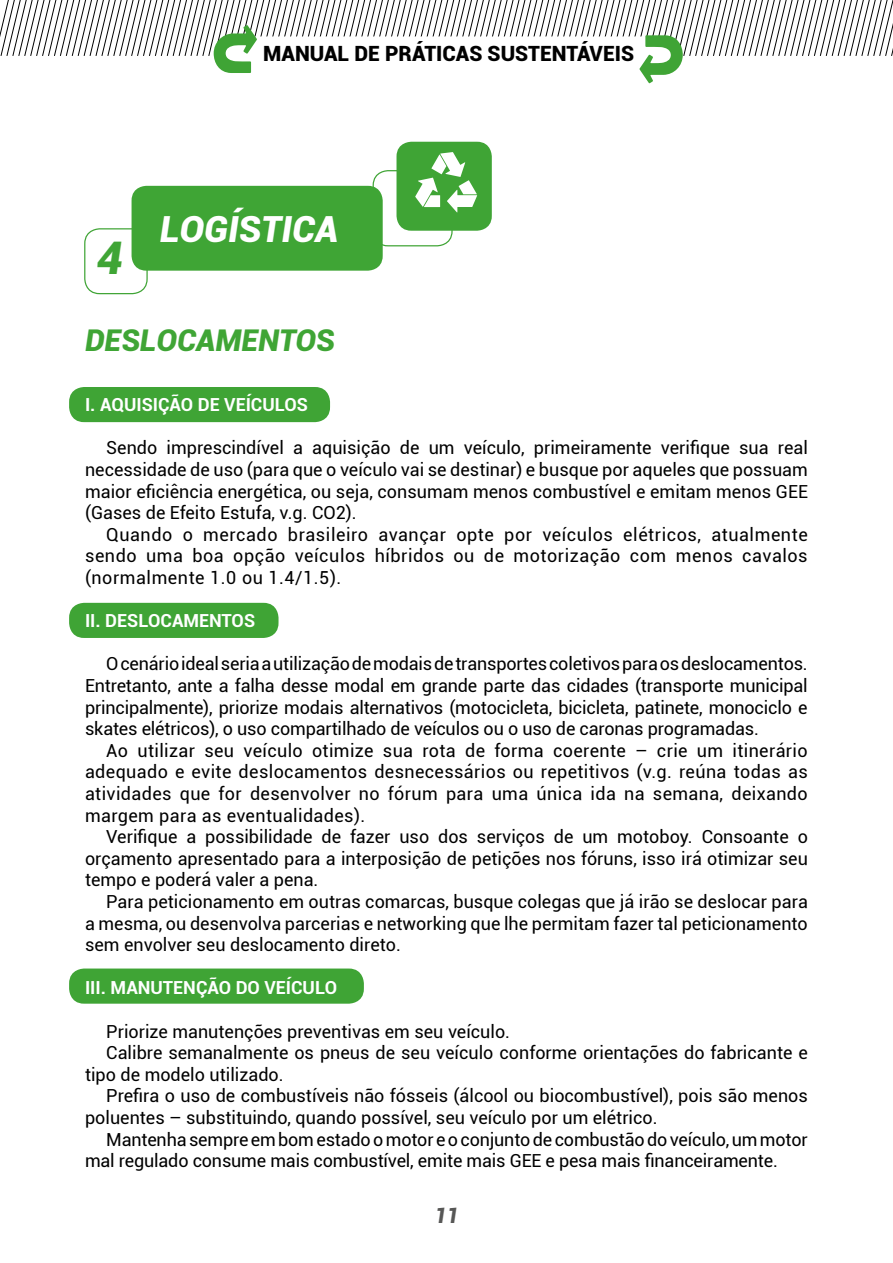
<style>
.page{position:relative;width:893px;height:1263px;background:#fff}
.page>*{position:absolute;margin:0;border:0;box-sizing:border-box;transform-origin:0 0}
.t1{font:italic 900 45px "Roboto";color:#3fa535}
.t2{font:italic 900 36px "Roboto";color:#fff}
.t3{font:italic 900 30px "Roboto";color:#3fa535}
.t4{font:900 21px "Roboto";color:#000}
.t5{font:italic 900 21px "Roboto";color:#575756}
.t6{font:18px/21.6px "Roboto";color:#000;text-align:justify}
.t7{font:700 18px "Roboto";color:#fff}
</style>
<div class="page">
<svg style="left:0;top:0;width:893px;height:57px"></svg>
<div style="left:221px;top:36px;width:454px;height:36px;background:#fff;border-radius:15px"></div>
<svg style="left:639px;top:35px;width:44px;height:48px"></svg>
<svg style="left:214px;top:25px;width:43px;height:48px"></svg>
<div style="left:69px;top:387px;width:261px;height:35px;background:#3fa435;border-radius:15px"></div>
<div style="left:69px;top:603px;width:210px;height:35px;background:#3fa435;border-radius:15px"></div>
<div style="left:69px;top:968px;width:295px;height:36px;background:#3fa435;border-radius:15px"></div>
<div style="left:396px;top:142px;width:96px;height:89px;background:#3fa435;border-radius:15px"></div>
<div style="left:373px;top:170px;width:80px;height:76px;border:1px solid #3fa435;border-radius:15px"></div>
<div style="left:84px;top:228px;width:64px;height:66px;border:1px solid #3fa435;border-radius:15px"></div>
<div style="left:132px;top:186px;width:251px;height:85px;background:#3fa535;border-radius:15px"></div>
<svg style="left:415px;top:152px;width:62px;height:61px"></svg>
<p class="t4" style="left:263px;top:39px;width:372px">MANUAL DE PRÁTICAS SUSTENTÁVEIS</p>
<h1 class="t1" style="left:97px;top:226px;width:28px">4</h1>
<h2 class="t2" style="left:160px;top:204px;width:180px">LOGÍSTICA</h2>
<h3 class="t3" style="left:85px;top:319px;width:251px">DESLOCAMENTOS</h3>
<p class="t7" style="left:85px;top:392px;width:225px">I. AQUISIÇÃO DE VEÍCULOS</p>
<p class="t6" style="left:85px;top:436px;width:724px;text-indent:21px">Sendo imprescindível a aquisição de um veículo, primeiramente verifique sua real necessidade de uso (para que o veículo vai se destinar) e busque por aqueles que possuam maior eficiência energética, ou seja, consumam menos combustível e emitam menos GEE (Gases de Efeito Estufa, v.g. CO2).</p>
<p class="t6" style="left:85px;top:523px;width:724px;text-indent:21px">Quando o mercado brasileiro avançar opte por veículos elétricos, atualmente sendo uma boa opção veículos híbridos ou de motorização com menos cavalos (normalmente 1.0 ou 1.4/1.5).</p>
<p class="t7" style="left:85px;top:608px;width:172px">II. DESLOCAMENTOS</p>
<p class="t6" style="left:85px;top:652px;width:724px;text-indent:21px">O cenário ideal seria a utilização de modais de transportes coletivos para os deslocamentos.<br>Entretanto, ante a falha desse modal em grande parte das cidades (transporte municipal principalmente), priorize modais alternativos (motocicleta, bicicleta, patinete, monociclo e skates elétricos), o uso compartilhado de veículos ou o uso de caronas programadas.</p>
<p class="t6" style="left:85px;top:739px;width:724px;text-indent:21px">Ao utilizar seu veículo otimize sua rota de forma coerente – crie um itinerário adequado e evite deslocamentos desnecessários ou repetitivos (v.g. reúna todas as atividades que for desenvolver no fórum para uma única ida na semana, deixando margem para as eventualidades).</p>
<p class="t6" style="left:85px;top:825px;width:724px;text-indent:21px">Verifique a possibilidade de fazer uso dos serviços de um motoboy. Consoante o orçamento apresentado para a interposição de petições nos fóruns, isso irá otimizar seu tempo e poderá valer a pena.</p>
<p class="t6" style="left:85px;top:890px;width:724px;text-indent:21px">Para peticionamento em outras comarcas, busque colegas que já irão se deslocar para a mesma, ou desenvolva parcerias e networking que lhe permitam fazer tal peticionamento sem envolver seu deslocamento direto.</p>
<p class="t7" style="left:85px;top:975px;width:254px">III. MANUTENÇÃO DO VEÍCULO</p>
<p class="t6" style="left:106px;top:1020px;width:405px">Priorize manutenções preventivas em seu veículo.</p>
<p class="t6" style="left:106px;top:1041px;width:703px">Calibre semanalmente os pneus de seu veículo conforme orientações do fabricante e</p>
<p class="t6" style="left:85px;top:1063px;width:200px">tipo de modelo utilizado.</p>
<p class="t6" style="left:106px;top:1084px;width:703px">Prefira o uso de combustíveis não fósseis (álcool ou biocombustível), pois são menos</p>
<p class="t6" style="left:85px;top:1106px;width:574px">poluentes – substituindo, quando possível, seu veículo por um elétrico.</p>
<p class="t6" style="left:106px;top:1128px;width:703px">Mantenha sempre em bom estado o motor e o conjunto de combustão do veículo, um motor</p>
<p class="t6" style="left:85px;top:1149px;width:694px">mal regulado consume mais combustível, emite mais GEE e pesa mais financeiramente.</p>
<p class="t5" style="left:434px;top:1201px;width:26px">11</p>
</div>
